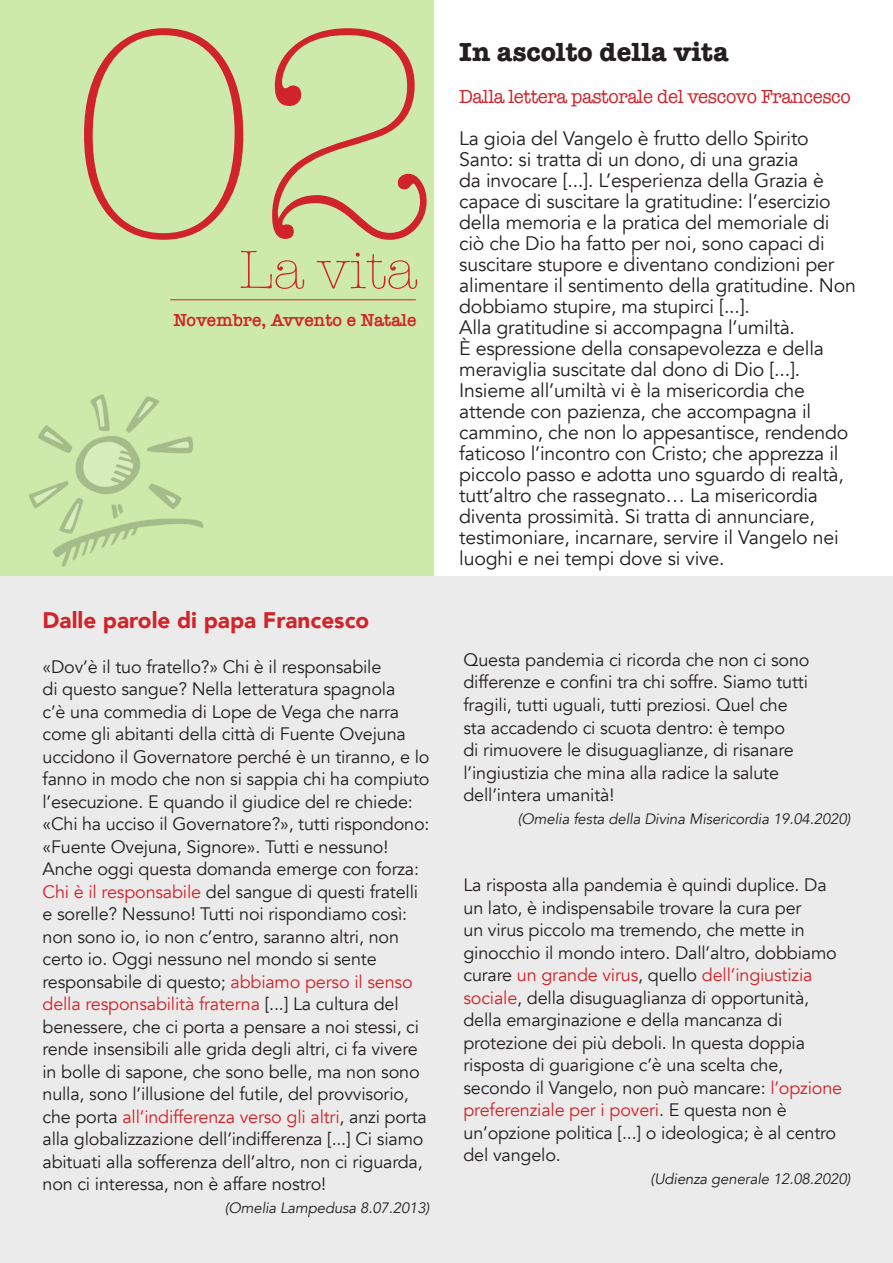
<style>
.page{position:relative;width:893px;height:1263px;background:#fff}
.page>*{position:absolute;margin:0;border:0;box-sizing:border-box;transform-origin:0 0}
.t1{font:300 300px "American Typewriter";color:#d1232a}
.t2{font:300 55.5px "American Typewriter";color:#d1232a}
.t3{font:700 27px "American Typewriter";color:#231f20}
.t4{font:900 22.5px "Avenir";color:#d1232a}
.t5{font:19.5px/21px "Avenir";letter-spacing:-.01em;color:#231f20}
.t6{font:19.5px "American Typewriter";letter-spacing:-.02em;color:#d1232a}
.t7{font:18px/22.5px "Avenir";letter-spacing:-.01em;color:#231f20}
.t8{font:600 18px "American Typewriter";color:#d1232a}
.t9{font:italic 15px "Avenir";letter-spacing:-.01em;color:#231f20}
.s1{color:#d1232a}
</style>
<div class="page">
<div style="left:0;top:0;width:434px;height:577px;background:#cdeaab"></div>
<div style="left:0;top:577px;width:893px;height:686px;background:#ecebeb"></div>
<img style="left:29px;top:394px;width:175px;height:173px">
<hr style="left:170px;top:299px;width:246px;height:1px;background:#d1232a">
<p class="t1" style="left:71px;top:-85px;width:373px">02</p>
<p class="t2" style="left:239px;top:229px;width:179px">La vita</p>
<p class="t8" style="left:173px;top:306px;width:245px">Novembre, Avvento e Natale</p>
<p class="t4" style="left:43px;top:601px;width:328px">Dalle parole di papa Francesco</p>
<p class="t7" style="left:43px;top:655px;width:388px">«Dov’è il tuo fratello?» Chi è il responsabile<br>di questo sangue? Nella letteratura spagnola<br>c’è una commedia di Lope de Vega che narra come gli abitanti della città di Fuente Ovejuna uccidono il Governatore perché è un tiranno, e lo fanno in modo che non si sappia chi ha compiuto l’esecuzione. E quando il giudice del re chiede: «Chi ha ucciso il Governatore?», tutti rispondono: «Fuente Ovejuna, Signore». Tutti e nessuno!<br>Anche oggi questa domanda emerge con forza:<br><span class="s1">Chi è il responsabile</span> del sangue di questi fratelli e sorelle? Nessuno! Tutti noi rispondiamo così: non sono io, io non c’entro, saranno altri, non certo io. Oggi nessuno nel mondo si sente responsabile di questo; <span class="s1">abbiamo perso il senso della responsabilità fraterna</span> [...] La cultura del benessere, che ci porta a pensare a noi stessi, ci rende insensibili alle grida degli altri, ci fa vivere in bolle di sapone, che sono belle, ma non sono nulla, sono l’illusione del futile, del provvisorio, che porta <span class="s1">all’indifferenza verso gli altri</span>, anzi porta alla globalizzazione dell’indifferenza [...] Ci siamo abituati alla sofferenza dell’altro, non ci riguarda, non ci interessa, non è affare nostro!</p>
<p class="t9" style="left:225px;top:1198px;width:206px">(Omelia Lampedusa 8.07.2013)</p>
<p class="t3" style="left:459px;top:29px;width:271px">In ascolto della vita</p>
<p class="t6" style="left:459px;top:82px;width:393px">Dalla lettera pastorale del vescovo Francesco</p>
<p class="t5" style="left:459px;top:128px;width:398px">La gioia del Vangelo è frutto dello Spirito Santo: si tratta di un dono, di una grazia<br>da invocare [...]. L’esperienza della Grazia è capace di suscitare la gratitudine: l’esercizio della memoria e la pratica del memoriale di ciò che Dio ha fatto per noi, sono capaci di suscitare stupore e diventano condizioni per alimentare il sentimento della gratitudine. Non dobbiamo stupire, ma stupirci [...].</p>
<p class="t5" style="left:459px;top:317px;width:337px">Alla gratitudine si accompagna l’umiltà.</p>
<p class="t5" style="left:459px;top:338px;width:366px">È espressione della consapevolezza e della</p>
<p class="t5" style="left:459px;top:359px;width:343px">meraviglia suscitate dal dono di Dio [...].</p>
<p class="t5" style="left:459px;top:380px;width:391px">Insieme all’umiltà vi è la misericordia che attende con pazienza, che accompagna il cammino, che non lo appesantisce, rendendo faticoso l’incontro con Cristo; che apprezza il piccolo passo e adotta uno sguardo di realtà, tutt’altro che rassegnato… La misericordia diventa prossimità. Si tratta di annunciare, testimoniare, incarnare, servire il Vangelo nei luoghi e nei tempi dove si vive.</p>
<p class="t7" style="left:463px;top:649px;width:348px">Questa pandemia ci ricorda che non ci sono</p>
<p class="t7" style="left:463px;top:671px;width:346px">differenze e confini tra chi soffre. Siamo tutti fragili, tutti uguali, tutti preziosi. Quel che sta accadendo ci scuota dentro: è tempo<br>di rimuovere le disuguaglianze, di risanare l’ingiustizia che mina alla radice la salute dell’intera umanità!</p>
<p class="t9" style="left:518px;top:809px;width:334px">(Omelia festa della Divina Misericordia 19.04.2020)</p>
<p class="t7" style="left:463px;top:874px;width:380px">La risposta alla pandemia è quindi duplice. Da un lato, è indispensabile trovare la cura per<br>un virus piccolo ma tremendo, che mette in ginocchio il mondo intero. Dall’altro, dobbiamo curare <span class="s1">un grande virus</span>, quello <span class="s1">dell’ingiustizia sociale</span>, della disuguaglianza di opportunità, della emarginazione e della mancanza di protezione dei più deboli. In questa doppia risposta di guarigione c’è una scelta che, secondo il Vangelo, non può mancare: <span class="s1">l’opzione preferenziale per i poveri</span>. E questa non è un’opzione politica [...] o ideologica; è al centro del vangelo.</p>
<p class="t9" style="left:651px;top:1169px;width:201px">(Udienza generale 12.08.2020)</p>
</div>
